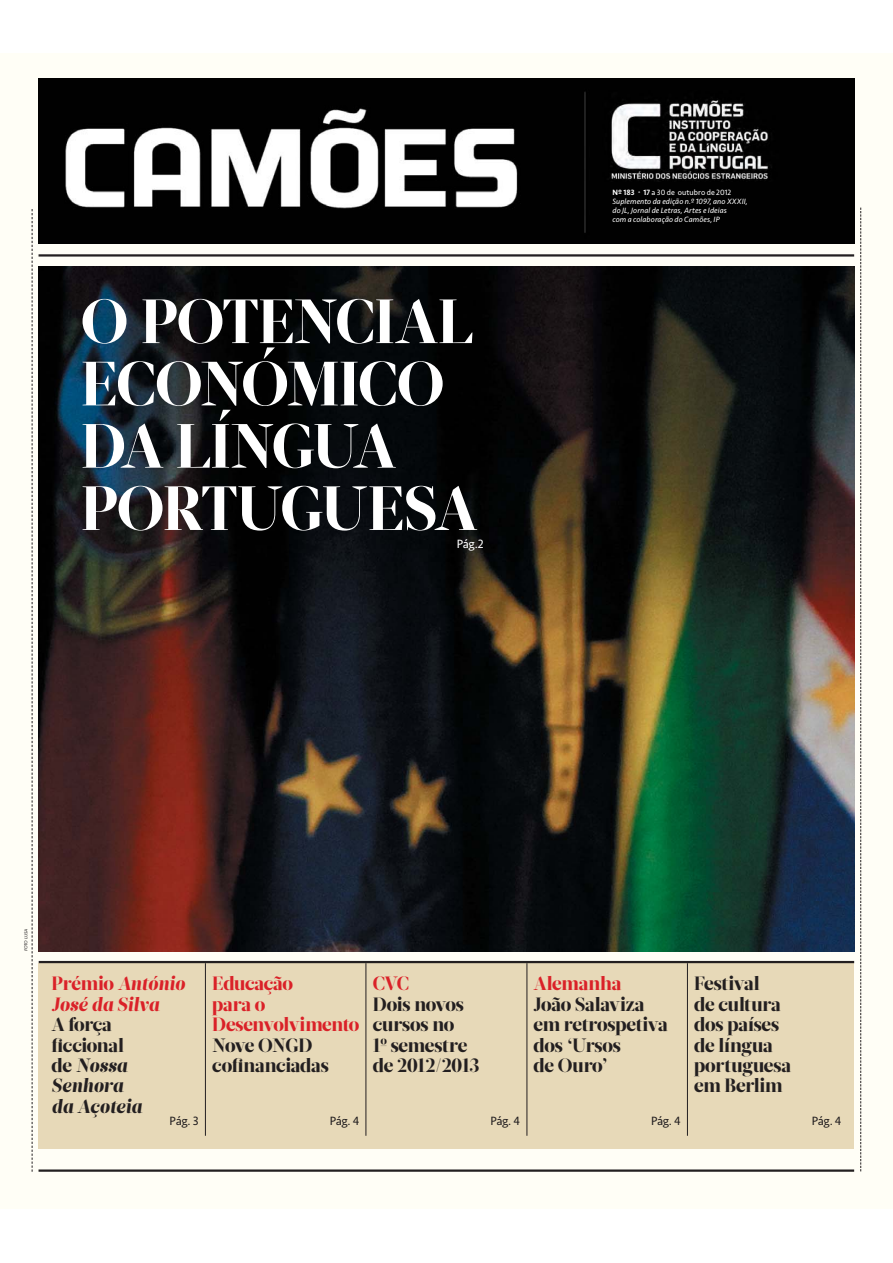
<style>
.page{position:relative;width:893px;height:1263px;background:#fff}
.page>*{position:absolute;margin:0;border:0;box-sizing:border-box;transform-origin:0 0}
.t1{font:900 62.25px/62.2px "Glosa Display";letter-spacing:-.02em;color:#fff}
.t2{font:900 19.2px/20.4px "Glosa Display";letter-spacing:-.01em;color:#231f20}
.t3{font:900 19.2px/20.4px "Glosa Display";letter-spacing:-.01em;color:#da2128}
.t4{font:italic 900 19.2px/20.4px "Glosa Display";letter-spacing:-.005em;color:#231f20}
.t5{font:italic 900 19.2px/20.4px "Glosa Display";letter-spacing:-.01em;color:#da2128}
.t6{font:12.45px "Seravek Basic";letter-spacing:-.02em;color:#231f20}
.t7{font:12.45px "Seravek Basic";color:#fff}
.t8{font:italic 7.95px/9px "Seravek Basic";letter-spacing:.01em;color:#fff}
.t9{font:4.5px "Seravek Basic";color:#231f20}
.s1{font-weight:500;font-style:normal}
.s2{font-style:normal}
</style>
<div class="page">
<div style="left:0;top:53px;width:893px;height:1156px;background:#fffef6"></div>
<hr style="left:39px;top:1169px;width:815px;height:3px;background:#231f20">
<div style="left:39px;top:963px;width:815px;height:186px;background:#e7d9b8"></div>
<svg style="left:32px;top:209px;width:1px;height:963px"></svg>
<svg style="left:860px;top:208px;width:1px;height:964px"></svg>
<img style="left:38px;top:78px;width:816px;height:166px">
<hr style="left:39px;top:254px;width:815px;height:3px;background:#231f20">
<img style="left:39px;top:267px;width:815px;height:684px">
<hr style="left:39px;top:961px;width:815px;height:2px;background:#231f20">
<hr style="left:205px;top:963px;width:1px;height:173px;background:#231f20">
<hr style="left:366px;top:963px;width:1px;height:173px;background:#231f20">
<hr style="left:527px;top:963px;width:1px;height:173px;background:#231f20">
<hr style="left:687px;top:963px;width:1px;height:173px;background:#231f20">
<img style="left:602px;top:90px;width:176px;height:92px">
<h1 class="t1" style="left:81px;top:295px;width:398px">O POTENCIAL<br>ECONÓMICO<br>DA LÍNGUA<br>PORTUGUESA</h1>
<p class="t7" style="left:457px;top:540px;width:28px">Pág.2</p>
<p class="t8" style="left:612px;top:187px;width:137px"><span class="s1">Nº 183</span> <sub>*</sub> <span class="s1">17</span> <span class="s2">a 30 de outubro de 2012<br></span>Suplemento da edição n.º 1097, ano XXXII, do JL, Jor nal de Le tras, Ar tes e Ideias<br>com a colaboração do Camões, IP</p>
<p class="t9" style="left:24px;top:951px;width:25px;rotate:-90deg">FOTO LUSA</p>
<p class="t5" style="left:52px;top:974px;width:135px"><span class="s2">Prémio</span> António<br>José da Silva</p>
<p class="t4" style="left:52px;top:1014px;width:92px"><span class="s2">A força ficcional de</span> Nossa<br>Senhora da Açoteia</p>
<p class="t6" style="left:170px;top:1117px;width:30px">Pág. 3</p>
<p class="t3" style="left:212px;top:975px;width:149px">Educação<br>para o<br>Desenvolvimento</p>
<p class="t2" style="left:212px;top:1036px;width:118px">Nove ONGD cofinanciadas</p>
<p class="t6" style="left:330px;top:1117px;width:31px">Pág. 4</p>
<p class="t3" style="left:373px;top:975px;width:38px">CVC</p>
<p class="t2" style="left:373px;top:995px;width:108px">Dois novos cursos no<br>1º semestre de 2012/2013</p>
<p class="t6" style="left:490px;top:1117px;width:31px">Pág. 4</p>
<p class="t3" style="left:533px;top:975px;width:89px">Alemanha</p>
<p class="t2" style="left:533px;top:995px;width:136px">João Salaviza em retrospetiva dos ‘Ursos<br>de Ouro’</p>
<p class="t6" style="left:651px;top:1117px;width:31px">Pág. 4</p>
<p class="t2" style="left:694px;top:975px;width:98px">Festival<br>de cultura dos países de língua portuguesa em Berlim</p>
<p class="t6" style="left:812px;top:1117px;width:31px">Pág. 4</p>
</div>
